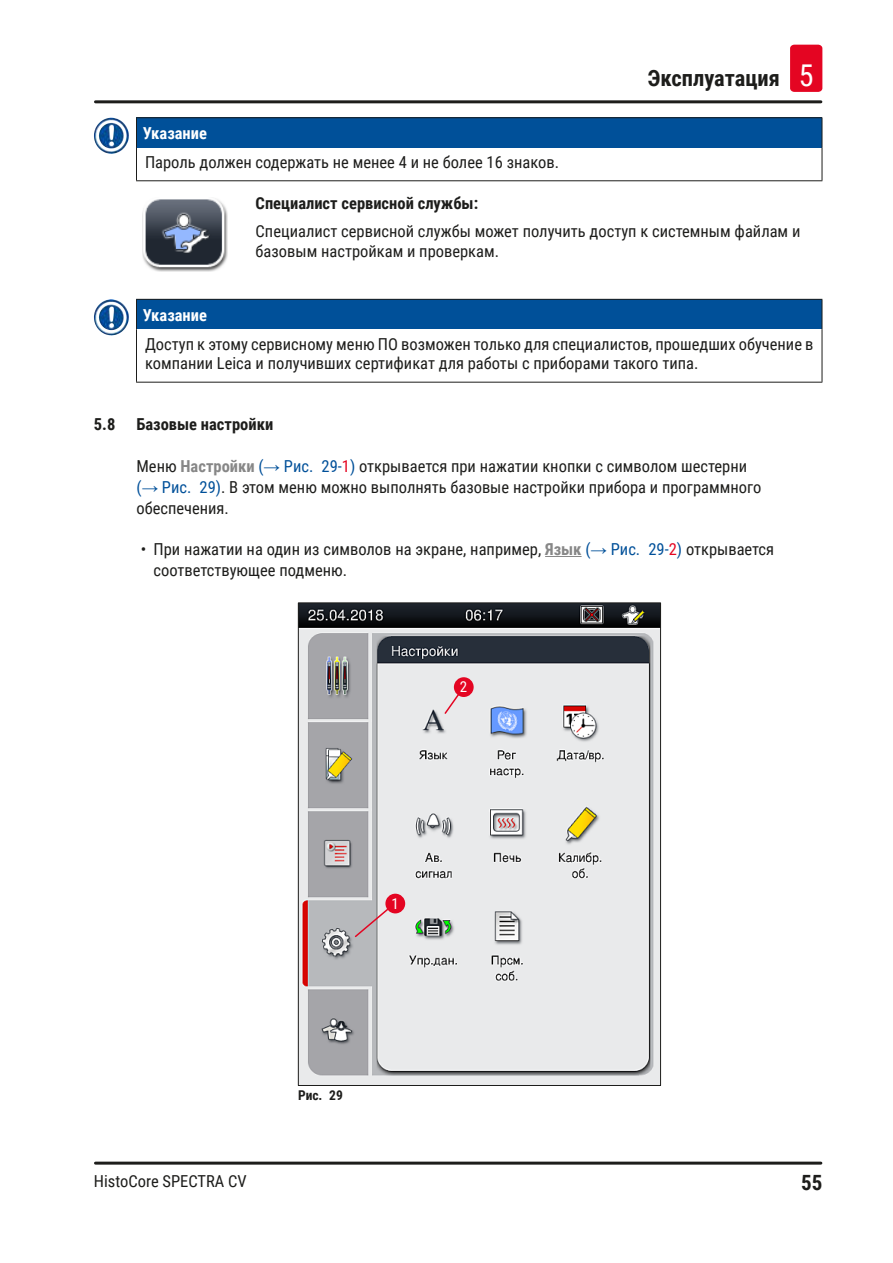
<style>
.page{position:relative;width:893px;height:1263px;background:#fff}
.page>*{position:absolute;margin:0;border:0;box-sizing:border-box;transform-origin:0 0}
.t1{font:700 22.5px "Roboto Condensed";color:#1d1d1b}
.t2{font:700 21px "Roboto Condensed";color:#1d1d1b}
.Description_text{font:16.5px/20.9px "Roboto Condensed";color:#1d1d1b}
.Source_of_danger{font:16.5px/19.8px "Roboto Condensed";color:#1d1d1b}
.Table_text{font:16.5px/19.8px "Roboto Condensed";color:#1d1d1b}
.Table_heading{font:700 16.5px "Roboto Condensed";color:#1d1d1b}
.Signalword__no_use_a{font:700 16.5px "Roboto Condensed";color:#fff}
.t3{font:15px "Roboto Condensed";color:#fff}
.t4{font:700 13.5px "Roboto Condensed";color:#1d1d1b}
.s1{font-weight:400;font-size:30px;color:#fff}
.s2{font-weight:700;color:#878787}
.s3{color:#005099}
.s4{font-family:"Arial";color:#005099}
.s5{color:#e40522}
</style>
<div class="page">
<hr style="left:95px;top:100px;width:726px;height:3px;background:#1d1d1b">
<hr style="left:95px;top:1161px;width:726px;height:3px;background:#1d1d1b">
<div style="left:790px;top:45px;width:32px;height:47px;background:#e40522;border-radius:4px"></div>
<hr style="left:545px;top:556px;width:37px;height:1px;background:#878787">
<div style="left:136px;top:118px;width:686px;height:30px;background:#005099"></div>
<hr style="left:136px;top:118px;width:1px;height:30px;background:#1d1d1b">
<hr style="left:136px;top:148px;width:1px;height:32px;background:#1d1d1b">
<hr style="left:822px;top:148px;width:1px;height:32px;background:#1d1d1b">
<hr style="left:136px;top:180px;width:686px;height:1px;background:#1d1d1b">
<hr style="left:136px;top:117px;width:686px;height:1px;background:#1d1d1b">
<hr style="left:822px;top:118px;width:1px;height:30px;background:#1d1d1b">
<img style="left:94px;top:118px;width:26px;height:36px">
<img style="left:142px;top:198px;width:86px;height:74px">
<div style="left:136px;top:299px;width:686px;height:30px;background:#005099"></div>
<svg style="left:136px;top:300px;width:1px;height:29px"></svg>
<hr style="left:136px;top:329px;width:1px;height:53px;background:#1d1d1b">
<hr style="left:822px;top:329px;width:1px;height:53px;background:#1d1d1b">
<hr style="left:136px;top:382px;width:686px;height:1px;background:#1d1d1b">
<hr style="left:136px;top:299px;width:686px;height:1px;background:#1d1d1b">
<svg style="left:822px;top:300px;width:1px;height:29px"></svg>
<img style="left:94px;top:299px;width:26px;height:36px">
<img style="left:300px;top:604px;width:359px;height:480px">
<div style="left:385px;top:894px;width:20px;height:19px;background:#e40522;border-radius:50%"></div>
<div style="left:454px;top:677px;width:20px;height:20px;background:#e40522;border-radius:50%"></div>
<svg style="left:443px;top:690px;width:19px;height:25px"></svg>
<svg style="left:353px;top:905px;width:39px;height:33px"></svg>
<h1 class="t1" style="left:648px;top:63px;width:167px">Эксплуатация <span class="s1">5</span></h1>
<p class="Signalword__no_use_a" style="left:143px;top:122px;width:66px">Указание</p>
<p class="Source_of_danger" style="left:145px;top:152px;width:415px">Пароль должен содержать не менее 4 и не более 16 знаков.</p>
<p class="Table_heading" style="left:256px;top:192px;width:224px">Специалист сервисной службы:</p>
<p class="Table_text" style="left:256px;top:221px;width:546px">Специалист сервисной службы может получить доступ к системным файлам и базовым настройкам и проверкам.</p>
<p class="Signalword__no_use_a" style="left:143px;top:303px;width:66px">Указание</p>
<p class="Source_of_danger" style="left:145px;top:333px;width:670px">Доступ к этому сервисному меню ПО возможен только для специалистов, прошедших обучение в компании Leica и получивших сертификат для работы с приборами такого типа.</p>
<p class="Table_heading" style="left:94px;top:413px;width:23px">5.8</p>
<p class="Table_heading" style="left:136px;top:413px;width:138px">Базовые настройки</p>
<p class="Description_text" style="left:136px;top:455px;width:626px">Меню <span class="s2">Настройки</span> <span class="s3">(</span><span class="s4">→</span> <span class="s3">Рис. 29‑</span><span class="s5">1</span><span class="s3">)</span> открывается при нажатии кнопки с символом шестерни <span class="s3">(</span><span class="s4">→</span> <span class="s3">Рис. 29)</span>. В этом меню можно выполнять базовые настройки прибора и программного обеспечения.</p>
<p class="Description_text" style="left:153px;top:538px;width:622px;text-indent:-13px">• При нажатии на один из символов на экране, например, <span class="s2">Язык</span> <span class="s3">(</span><span class="s4">→</span> <span class="s3">Рис. 29‑</span><span class="s5">2</span><span class="s3">)</span> открывается соответствующее подменю.</p>
<p class="t3" style="left:460px;top:677px;width:9px">2</p>
<p class="t3" style="left:391px;top:893px;width:9px">1</p>
<p class="t4" style="left:298px;top:1085px;width:46px">Рис. 29</p>
<p class="Description_text" style="left:94px;top:1170px;width:154px">HistoCore SPECTRA CV</p>
<p class="t2" style="left:801px;top:1168px;width:23px">55</p>
</div>
